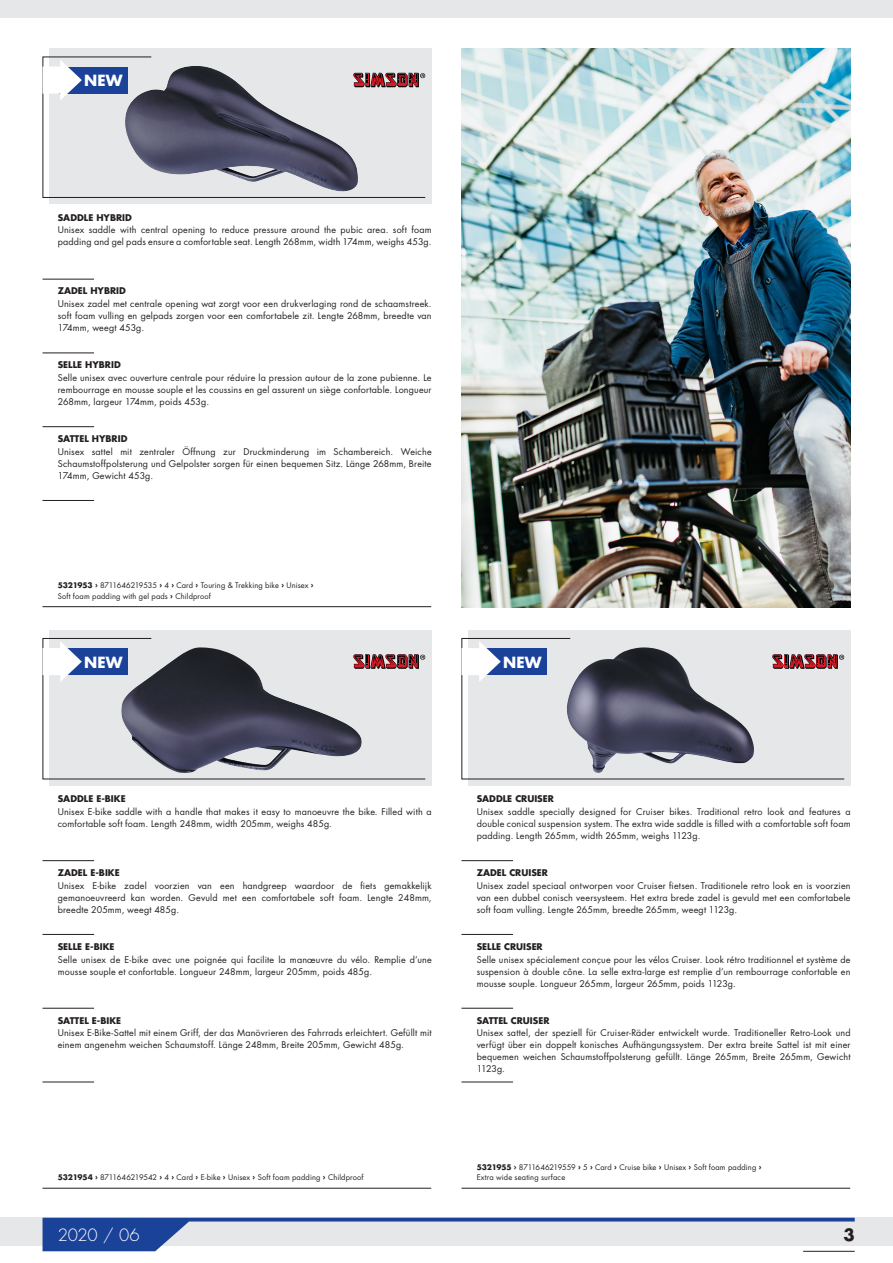
<style>
.page{position:relative;width:893px;height:1263px;background:#fff}
.page>*{position:absolute;margin:0;border:0;box-sizing:border-box;transform-origin:0 0}
.t1{font:300 16.5px "Futura Std";letter-spacing:-.015em;color:#fff}
.t2{font:700 16.5px "Futura Std";color:#231f20}
.t3{font:700 15px "Futura Std";letter-spacing:.01em;color:#fff}
._03_Beschrijving_tek{font:9px/12px "Futura Std";letter-spacing:.015em;color:#231f20;text-align:justify}
.t4{font:700 9px "Futura Std";color:#231f20}
._03_Beschrijving_tek-2{font:7.5px/10.5px "Futura Std";letter-spacing:.015em;color:#231f20}
.s1{font-weight:700}
</style>
<div class="page">
<div style="left:0;top:1218px;width:893px;height:28px;background:#e6e7e9"></div>
<div style="left:0;top:0;width:893px;height:17px;background:#e6e7e9"></div>
<svg style="left:43px;top:1218px;width:812px;height:33px"></svg>
<hr style="left:803px;top:1251px;width:52px;height:1px;background:#231f20">
<div style="left:49px;top:49px;width:383px;height:155px;background:#e6e7e9"></div>
<svg style="left:42px;top:56px;width:384px;height:142px"></svg>
<hr style="left:43px;top:606px;width:388px;height:1px;background:#231f20">
<hr style="left:43px;top:279px;width:51px;height:1px;background:#231f20">
<hr style="left:43px;top:352px;width:51px;height:1px;background:#231f20">
<hr style="left:43px;top:426px;width:51px;height:1px;background:#231f20">
<hr style="left:43px;top:500px;width:51px;height:1px;background:#231f20">
<img style="left:124px;top:66px;width:234px;height:126px">
<svg style="left:353px;top:73px;width:72px;height:14px"></svg>
<div style="left:59px;top:67px;width:69px;height:26px;background:#1b4299"></div>
<svg style="left:43px;top:60px;width:39px;height:40px"></svg>
<div style="left:49px;top:630px;width:383px;height:155px;background:#e6e7e9"></div>
<svg style="left:42px;top:638px;width:384px;height:142px"></svg>
<hr style="left:43px;top:1188px;width:388px;height:1px;background:#231f20">
<hr style="left:43px;top:860px;width:51px;height:1px;background:#231f20">
<hr style="left:43px;top:934px;width:51px;height:1px;background:#231f20">
<hr style="left:43px;top:1008px;width:51px;height:1px;background:#231f20">
<hr style="left:43px;top:1081px;width:51px;height:1px;background:#231f20">
<img style="left:121px;top:647px;width:241px;height:126px">
<svg style="left:353px;top:654px;width:72px;height:15px"></svg>
<div style="left:59px;top:648px;width:69px;height:27px;background:#1b4299"></div>
<svg style="left:43px;top:641px;width:39px;height:41px"></svg>
<div style="left:468px;top:630px;width:383px;height:155px;background:#e6e7e9"></div>
<svg style="left:461px;top:638px;width:384px;height:142px"></svg>
<hr style="left:461px;top:1188px;width:389px;height:1px;background:#231f20">
<hr style="left:461px;top:860px;width:52px;height:1px;background:#231f20">
<hr style="left:461px;top:934px;width:52px;height:1px;background:#231f20">
<hr style="left:461px;top:1008px;width:52px;height:1px;background:#231f20">
<hr style="left:461px;top:1081px;width:52px;height:1px;background:#231f20">
<img style="left:566px;top:647px;width:188px;height:126px">
<svg style="left:772px;top:654px;width:72px;height:15px"></svg>
<div style="left:478px;top:648px;width:69px;height:27px;background:#1b4299"></div>
<svg style="left:461px;top:641px;width:40px;height:41px"></svg>
<img style="left:461px;top:49px;width:389px;height:558px">
<p class="t3" style="left:84px;top:71px;width:40px">NEW</p>
<p class="t4" style="left:58px;top:211px;width:76px">SADDLE HYBRID</p>
<p class="_03_Beschrijving_tek" style="left:58px;top:224px;width:375px">Unisex saddle with central opening to reduce pressure around the pubic area. soft foam padding and gel pads ensure a comfortable seat. Length 268mm, width 174mm, weighs 453g.</p>
<p class="t4" style="left:58px;top:285px;width:70px">ZADEL HYBRID</p>
<p class="_03_Beschrijving_tek" style="left:58px;top:298px;width:375px">Unisex zadel met centrale opening wat zorgt voor een drukverlaging rond de schaamstreek. soft foam vulling en gelpads zorgen voor een comfortabele zit. Lengte 268mm, breedte van 174mm, weegt 453g.</p>
<p class="t4" style="left:58px;top:359px;width:64px">SELLE HYBRID</p>
<p class="_03_Beschrijving_tek" style="left:58px;top:372px;width:375px">Selle unisex avec ouverture centrale pour réduire la pression autour de la zone pubienne. Le rembourrage en mousse souple et les coussins en gel assurent un siège confortable. Longueur 268mm, largeur 174mm, poids 453g.</p>
<p class="t4" style="left:58px;top:433px;width:71px">SATTEL HYBRID</p>
<p class="_03_Beschrijving_tek" style="left:58px;top:446px;width:375px">Unisex sattel mit zentraler Öffnung zur Druckminderung im Schambereich. Weiche Schaumstoffpolsterung und Gelpolster sorgen für einen bequemen Sitz. Länge 268mm, Breite 174mm, Gewicht 453g.</p>
<p class="_03_Beschrijving_tek-2" style="left:58px;top:580px;width:257px"><span class="s1">5321953 ›</span> 8711646219535 <span class="s1">›</span> 4 <span class="s1">›</span> Card <span class="s1">›</span> Touring &amp; Trekking bike <span class="s1">›</span> Unisex <span class="s1">›<br></span>Soft foam padding with gel pads <span class="s1">›</span> Childproof</p>
<p class="t3" style="left:84px;top:652px;width:40px">NEW</p>
<p class="t3" style="left:503px;top:652px;width:40px">NEW</p>
<p class="t4" style="left:58px;top:793px;width:69px">SADDLE E-BIKE</p>
<p class="t4" style="left:477px;top:793px;width:79px">SADDLE CRUISER</p>
<p class="_03_Beschrijving_tek" style="left:58px;top:806px;width:375px">Unisex E-bike saddle with a handle that makes it easy to manoeuvre the bike. Filled with a comfortable soft foam. Length 248mm, width 205mm, weighs 485g.</p>
<p class="_03_Beschrijving_tek" style="left:477px;top:806px;width:375px">Unisex saddle specially designed for Cruiser bikes. Traditional retro look and features a double conical suspension system. The extra wide saddle is filled with a comfortable soft foam padding. Length 265mm, width 265mm, weighs 1123g.</p>
<p class="t4" style="left:58px;top:866px;width:63px">ZADEL E-BIKE</p>
<p class="t4" style="left:477px;top:866px;width:73px">ZADEL CRUISER</p>
<p class="_03_Beschrijving_tek" style="left:58px;top:879px;width:375px">Unisex E-bike zadel voorzien van een handgreep waardoor de fiets gemakkelijk gemanoeuvreerd kan worden. Gevuld met een comfortabele soft foam. Lengte 248mm, breedte 205mm, weegt 485g.</p>
<p class="_03_Beschrijving_tek" style="left:477px;top:879px;width:375px">Unisex zadel speciaal ontworpen voor Cruiser fietsen. Traditionele retro look en is voorzien van een dubbel conisch veersysteem. Het extra brede zadel is gevuld met een comfortabele soft foam vulling. Lengte 265mm, breedte 265mm, weegt 1123g.</p>
<p class="t4" style="left:58px;top:940px;width:58px">SELLE E-BIKE</p>
<p class="t4" style="left:477px;top:940px;width:68px">SELLE CRUISER</p>
<p class="_03_Beschrijving_tek" style="left:58px;top:953px;width:375px">Selle unisex de E-bike avec une poignée qui facilite la manœuvre du vélo. Remplie d’une mousse souple et confortable. Longueur 248mm, largeur 205mm, poids 485g.</p>
<p class="_03_Beschrijving_tek" style="left:477px;top:953px;width:375px">Selle unisex spécialement conçue pour les vélos Cruiser. Look rétro traditionnel et système de suspension à double cône. La selle extra-large est remplie d’un rembourrage confortable en mousse souple. Longueur 265mm, largeur 265mm, poids 1123g.</p>
<p class="t4" style="left:58px;top:1014px;width:65px">SATTEL E-BIKE</p>
<p class="t4" style="left:477px;top:1014px;width:74px">SATTEL CRUISER</p>
<p class="_03_Beschrijving_tek" style="left:58px;top:1027px;width:375px">Unisex E-Bike-Sattel mit einem Griff, der das Manövrieren des Fahrrads erleichtert. Gefüllt mit einem angenehm weichen Schaumstoff. Länge 248mm, Breite 205mm, Gewicht 485g.</p>
<p class="_03_Beschrijving_tek" style="left:477px;top:1027px;width:375px">Unisex sattel, der speziell für Cruiser-Räder entwickelt wurde. Traditioneller Retro-Look und verfügt über ein doppelt konisches Aufhängungssystem. Der extra breite Sattel ist mit einer bequemen weichen Schaumstoffpolsterung gefüllt. Länge 265mm, Breite 265mm, Gewicht 1123g.</p>
<p class="_03_Beschrijving_tek-2" style="left:58px;top:1172px;width:307px"><span class="s1">5321954 ›</span> 8711646219542 <span class="s1">›</span> 4 <span class="s1">›</span> Card <span class="s1">›</span> E-bike <span class="s1">›</span> Unisex <span class="s1">›</span> Soft foam padding <span class="s1">›</span> Childproof</p>
<p class="_03_Beschrijving_tek-2" style="left:477px;top:1162px;width:286px"><span class="s1">5321955 ›</span> 8711646219559 <span class="s1">›</span> 5 <span class="s1">›</span> Card <span class="s1">›</span> Cruise bike <span class="s1">›</span> Unisex <span class="s1">›</span> Soft foam padding <span class="s1">›<br></span>Extra wide seating surface</p>
<h1 class="t1" style="left:58px;top:1225px;width:84px">2020 / 06</h1>
<h1 class="t2" style="left:843px;top:1224px;width:13px">3</h1>
</div>
